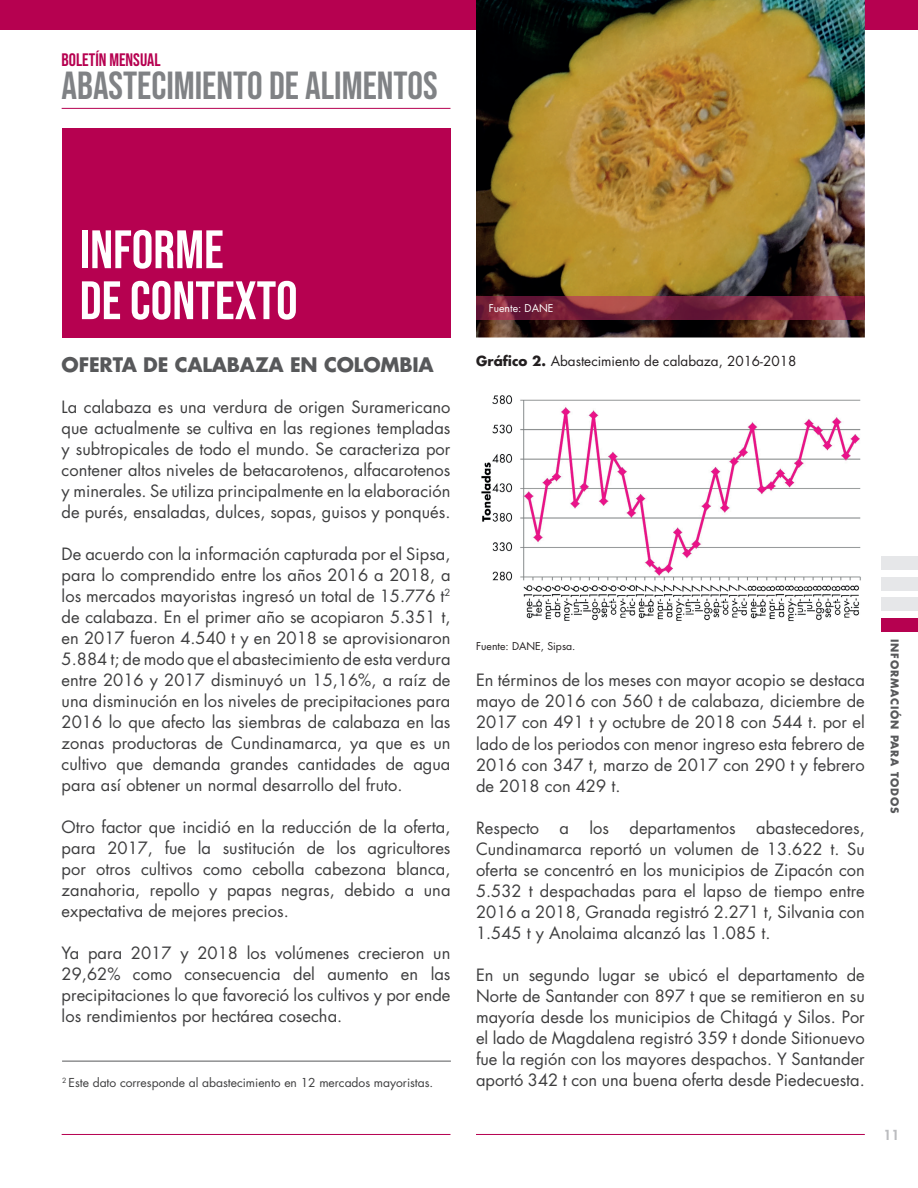
<style>
.page{position:relative;width:918px;height:1188px;background:#fff}
.page>*{position:absolute;margin:0;border:0;box-sizing:border-box;transform-origin:0 0}
.t1{font:54px/51px "Bebas Neue";color:#fff}
.t2{font:39px "Bebas Neue";color:#808285}
.t3{font:700 19.5px "Futura Std";letter-spacing:-.01em;color:#57585a}
.t4{font:18px "Bebas Neue";color:#b60150}
.t5{font:16.5px/21px "Futura Std";color:#3e3e3f;text-align:justify}
.t6{font:13.5px "Futura Std";color:#231f20}
.t7{font:800 13.5px "Futura Std";color:#bcbdc0}
.t8{font:12px "Futura Std";color:#3e3e3f}
.t9{font:700 10.5px "Futura Std";letter-spacing:.075em;color:#57585a}
.t10{font:10.5px "Futura Std";color:#231f20}
.t11{font:10.5px "Futura Std";color:#fff}
.s1{font-weight:700}
</style>
<div class="page">
<hr style="left:62px;top:108px;width:388px;height:1px;background:#b60150">
<hr style="left:62px;top:1134px;width:388px;height:1px;background:#b60150">
<hr style="left:476px;top:1134px;width:389px;height:1px;background:#b60150">
<div style="left:0;top:0;width:918px;height:30px;background:#b60150"></div>
<div style="left:881px;top:618px;width:37px;height:14px;background:#b60150"></div>
<div style="left:881px;top:597px;width:37px;height:14px;background:#e6e7e9"></div>
<div style="left:881px;top:577px;width:37px;height:14px;background:#e6e7e9"></div>
<div style="left:881px;top:556px;width:37px;height:14px;background:#e6e7e9"></div>
<img style="left:481px;top:395px;width:380px;height:227px">
<div style="left:62px;top:128px;width:388px;height:210px;background:#b60150"></div>
<img style="left:476px;top:0;width:389px;height:338px">
<img style="left:476px;top:296px;width:389px;height:23px">
<hr style="left:62px;top:1061px;width:389px;height:1px;background:#57585a">
<p class="t4" style="left:62px;top:49px;width:100px">BOLETÍN MENSUAL</p>
<h2 class="t2" style="left:62px;top:63px;width:378px">ABASTECIMIENTO DE ALIMENTOS</h2>
<h1 class="t1" style="left:80px;top:223px;width:219px">INFORME<br>DE CONTEXTO</h1>
<p class="t3" style="left:62px;top:352px;width:374px">OFERTA DE CALABAZA EN COLOMBIA</p>
<p class="t5" style="left:62px;top:396px;width:390px">La calabaza es una verdura de origen Suramericano que actualmente se cultiva en las regiones templadas y subtropicales de todo el mundo. Se caracteriza por contener altos niveles de betacarotenos, alfacarotenos y minerales. Se utiliza principalmente en la elaboración de purés, ensaladas, dulces, sopas, guisos y ponqués.</p>
<p class="t5" style="left:62px;top:543px;width:390px">De acuerdo con la información capturada por el Sipsa, para lo comprendido entre los años 2016 a 2018, a los mercados mayoristas ingresó un total de 15.776 t<sup>2 </sup>de calabaza. En el primer año se acopiaron 5.351 t, en 2017 fueron 4.540 t y en 2018 se aprovisionaron 5.884 t; de modo que el abastecimiento de esta verdura entre 2016 y 2017 disminuyó un 15,16%, a raíz de una disminución en los niveles de precipitaciones para 2016 lo que afecto las siembras de calabaza en las zonas productoras de Cundinamarca, ya que es un cultivo que demanda grandes cantidades de agua para así obtener un normal desarrollo del fruto.</p>
<p class="t5" style="left:62px;top:816px;width:390px">Otro factor que incidió en la reducción de la oferta, para 2017, fue la sustitución de los agricultores por otros cultivos como cebolla cabezona blanca, zanahoria, repollo y papas negras, debido a una expectativa de mejores precios.</p>
<p class="t5" style="left:62px;top:942px;width:390px">Ya para 2017 y 2018 los volúmenes crecieron un 29,62% como consecuencia del aumento en las precipitaciones lo que favoreció los cultivos y por ende los rendimientos por hectárea cosecha.</p>
<p class="t8" style="left:62px;top:1075px;width:373px"><sup>2</sup> Este dato corresponde al abastecimiento en 12 mercados mayoristas.</p>
<p class="t11" style="left:489px;top:301px;width:66px">Fuente: DANE</p>
<p class="t6" style="left:476px;top:353px;width:322px"><span class="s1">Gráfico 2.</span> Abastecimiento de calabaza, 2016-2018</p>
<p class="t10" style="left:476px;top:639px;width:101px">Fuente: DANE, Sipsa.</p>
<p class="t5" style="left:476px;top:670px;width:390px">En términos de los meses con mayor acopio se destaca mayo de 2016 con 560 t de calabaza, diciembre de 2017 con 491 t y octubre de 2018 con 544 t. por el lado de los periodos con menor ingreso esta febrero de 2016 con 347 t, marzo de 2017 con 290 t y febrero de 2018 con 429 t.</p>
<p class="t5" style="left:476px;top:817px;width:390px">Respecto a los departamentos abastecedores, Cundinamarca reportó un volumen de 13.622 t. Su oferta se concentró en los municipios de Zipacón con 5.532 t despachadas para el lapso de tiempo entre 2016 a 2018, Granada registró 2.271 t, Silvania con 1.545 t y Anolaima alcanzó las 1.085 t.</p>
<p class="t5" style="left:476px;top:964px;width:390px">En un segundo lugar se ubicó el departamento de Norte de Santander con 897 t que se remitieron en su mayoría desde los municipios de Chitagá y Silos. Por el lado de Magdalena registró 359 t donde Sitionuevo fue la región con los mayores despachos. Y Santander aportó 342 t con una buena oferta desde Piedecuesta.</p>
<p class="t9" style="left:902px;top:639px;width:176px;rotate:90deg">INFORMACIÓN PARA TODOS</p>
<p class="t7" style="left:884px;top:1127px;width:17px">11</p>
</div>
